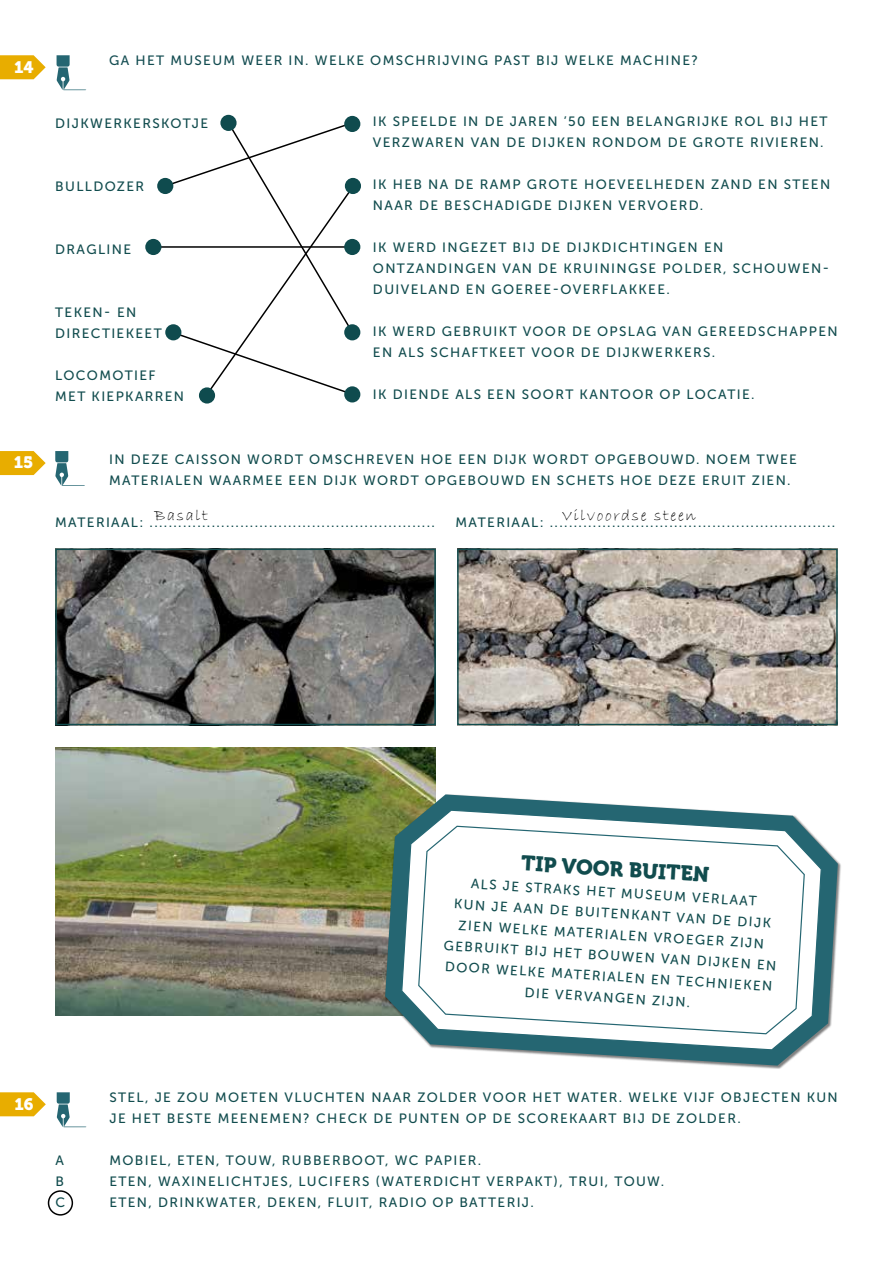
<style>
.page{position:relative;width:893px;height:1263px;background:#fff}
.page>*{position:absolute;margin:0;border:0;box-sizing:border-box;transform-origin:0 0}
.t1{font:21px "Museo 900";color:#114c4e}
.t2{font:16.5px "Bradley Hand ITC";letter-spacing:.1em;color:#000}
.t3{font:16.5px "Museo 900";color:#fff}
.t4{font:13.5px/21px "Museo Sans 500";letter-spacing:.1em;color:#114c4e}
.s1{color:#134c51}
</style>
<div class="page">
<hr style="left:153px;top:246px;width:199px;height:2px;background:#000">
<svg style="left:163px;top:125px;width:192px;height:271px"></svg>
<svg style="left:0;top:55px;width:46px;height:24px"></svg>
<svg style="left:0;top:451px;width:46px;height:24px"></svg>
<svg style="left:57px;top:55px;width:29px;height:35px"></svg>
<svg style="left:55px;top:451px;width:30px;height:35px"></svg>
<div style="left:220px;top:115px;width:17px;height:16px;background:#0f4b4e;border-radius:50%"></div>
<div style="left:157px;top:178px;width:16px;height:16px;background:#0f4b4e;border-radius:50%"></div>
<div style="left:145px;top:239px;width:16px;height:16px;background:#0f4b4e;border-radius:50%"></div>
<div style="left:165px;top:324px;width:16px;height:16px;background:#0f4b4e;border-radius:50%"></div>
<div style="left:199px;top:387px;width:16px;height:17px;background:#0f4b4e;border-radius:50%"></div>
<div style="left:344px;top:386px;width:16px;height:16px;background:#0f4b4e;border-radius:50%"></div>
<div style="left:344px;top:324px;width:16px;height:16px;background:#0f4b4e;border-radius:50%"></div>
<div style="left:344px;top:239px;width:16px;height:16px;background:#0f4b4e;border-radius:50%"></div>
<div style="left:345px;top:178px;width:16px;height:16px;background:#0f4b4e;border-radius:50%"></div>
<div style="left:344px;top:116px;width:16px;height:16px;background:#0f4b4e;border-radius:50%"></div>
<img style="left:55px;top:748px;width:381px;height:268px">
<div style="left:385px;top:794px;width:456px;height:275px;background:#000;opacity:.5"></div>
<svg style="left:385px;top:794px;width:453px;height:271px"></svg>
<svg style="left:401px;top:809px;width:421px;height:242px"></svg>
<svg style="left:418px;top:825px;width:387px;height:210px"></svg>
<svg style="left:0;top:1092px;width:46px;height:24px"></svg>
<svg style="left:57px;top:1092px;width:29px;height:35px"></svg>
<img style="left:58px;top:552px;width:375px;height:170px">
<div style="left:55px;top:549px;width:381px;height:176px;border:2px solid #114c4e"></div>
<img style="left:460px;top:552px;width:375px;height:170px">
<div style="left:457px;top:549px;width:381px;height:176px;border:2px solid #114c4e"></div>
<div style="left:48px;top:1190px;width:25px;height:25px;border:2px solid #000;border-radius:50%"></div>
<p class="t3" style="left:14px;top:58px;width:21px">14</p>
<p class="t3" style="left:14px;top:453px;width:21px">15</p>
<p class="t4" style="left:109px;top:50px;width:590px"><span class="s1">GA HET MUSEUM WEER IN.</span> WELKE OMSCHRIJVING PAST BIJ WELKE MACHINE?</p>
<p class="t4" style="left:55px;top:113px;width:155px">DIJKWERKERSKOTJE</p>
<p class="t4" style="left:55px;top:176px;width:90px">BULLDOZER</p>
<p class="t4" style="left:55px;top:239px;width:77px">DRAGLINE</p>
<p class="t4" style="left:55px;top:302px;width:108px">TEKEN- EN<br>DIRECTIEKEET</p>
<p class="t4" style="left:55px;top:365px;width:130px">LOCOMOTIEF<br>MET KIEPKARREN</p>
<p class="t4" style="left:373px;top:111px;width:456px">IK SPEELDE IN DE JAREN ’50 EEN BELANGRIJKE ROL BIJ HET<br>VERZWAREN VAN DE DIJKEN RONDOM DE GROTE RIVIEREN.</p>
<p class="t4" style="left:373px;top:174px;width:459px">IK HEB NA DE RAMP GROTE HOEVEELHEDEN ZAND EN STEEN<br>NAAR DE BESCHADIGDE DIJKEN VERVOERD.</p>
<p class="t4" style="left:373px;top:237px;width:458px">IK WERD INGEZET BIJ DE DIJKDICHTINGEN EN<br>ONTZANDINGEN VAN DE KRUININGSE POLDER, SCHOUWEN-<br>DUIVELAND EN GOEREE-OVERFLAKKEE.</p>
<p class="t4" style="left:373px;top:321px;width:466px">IK WERD GEBRUIKT VOOR DE OPSLAG VAN GEREEDSCHAPPEN<br>EN ALS SCHAFTKEET VOOR DE DIJKWERKERS.</p>
<p class="t4" style="left:373px;top:384px;width:383px">IK DIENDE ALS EEN SOORT KANTOOR OP LOCATIE.</p>
<p class="t4" style="left:109px;top:449px;width:689px">IN DEZE CAISSON WORDT OMSCHREVEN HOE EEN DIJK WORDT OPGEBOUWD. NOEM TWEE<br>MATERIALEN WAARMEE EEN DIJK WORDT OPGEBOUWD EN SCHETS HOE DEZE ERUIT ZIEN.</p>
<p class="t4" style="left:55px;top:512px;width:381px">MATERIAAL: ............................................................</p>
<p class="t4" style="left:456px;top:512px;width:381px">MATERIAAL: ............................................................</p>
<p class="t2" style="left:154px;top:505px;width:55px">Basalt</p>
<p class="t2" style="left:562px;top:505px;width:136px">Vilvoordse steen</p>
<h1 class="t1" style="left:522px;top:850px;width:190px;rotate:4deg">TIP VOOR BUITEN</h1>
<p class="t4" style="left:448px;top:873px;width:335px;text-align:center;rotate:3deg">ALS JE STRAKS HET MUSEUM VERLAAT<br>KUN JE AAN DE BUITENKANT VAN DE DIJK<br>ZIEN WELKE MATERIALEN VROEGER ZIJN<br>GEBRUIKT BIJ HET BOUWEN VAN DIJKEN EN<br>DOOR WELKE MATERIALEN EN TECHNIEKEN<br>DIE VERVANGEN ZIJN.</p>
<p class="t3" style="left:15px;top:1094px;width:20px">16</p>
<p class="t4" style="left:109px;top:1087px;width:730px">STEL, JE ZOU MOETEN VLUCHTEN NAAR ZOLDER VOOR HET WATER. WELKE VIJF OBJECTEN KUN<br>JE HET BESTE MEENEMEN? CHECK DE PUNTEN OP DE SCOREKAART BIJ DE ZOLDER.</p>
<p class="t4" style="left:55px;top:1150px;width:10px">A</p>
<p class="t4" style="left:109px;top:1150px;width:373px">MOBIEL, ETEN, TOUW, RUBBERBOOT, WC PAPIER.</p>
<p class="t4" style="left:55px;top:1171px;width:10px">B</p>
<p class="t4" style="left:109px;top:1171px;width:556px">ETEN, WAXINELICHTJES, LUCIFERS (WATERDICHT VERPAKT), TRUI, TOUW.</p>
<p class="t4" style="left:55px;top:1192px;width:11px">C</p>
<p class="t4" style="left:109px;top:1192px;width:426px">ETEN, DRINKWATER, DEKEN, FLUIT, RADIO OP BATTERIJ.</p>
</div>
